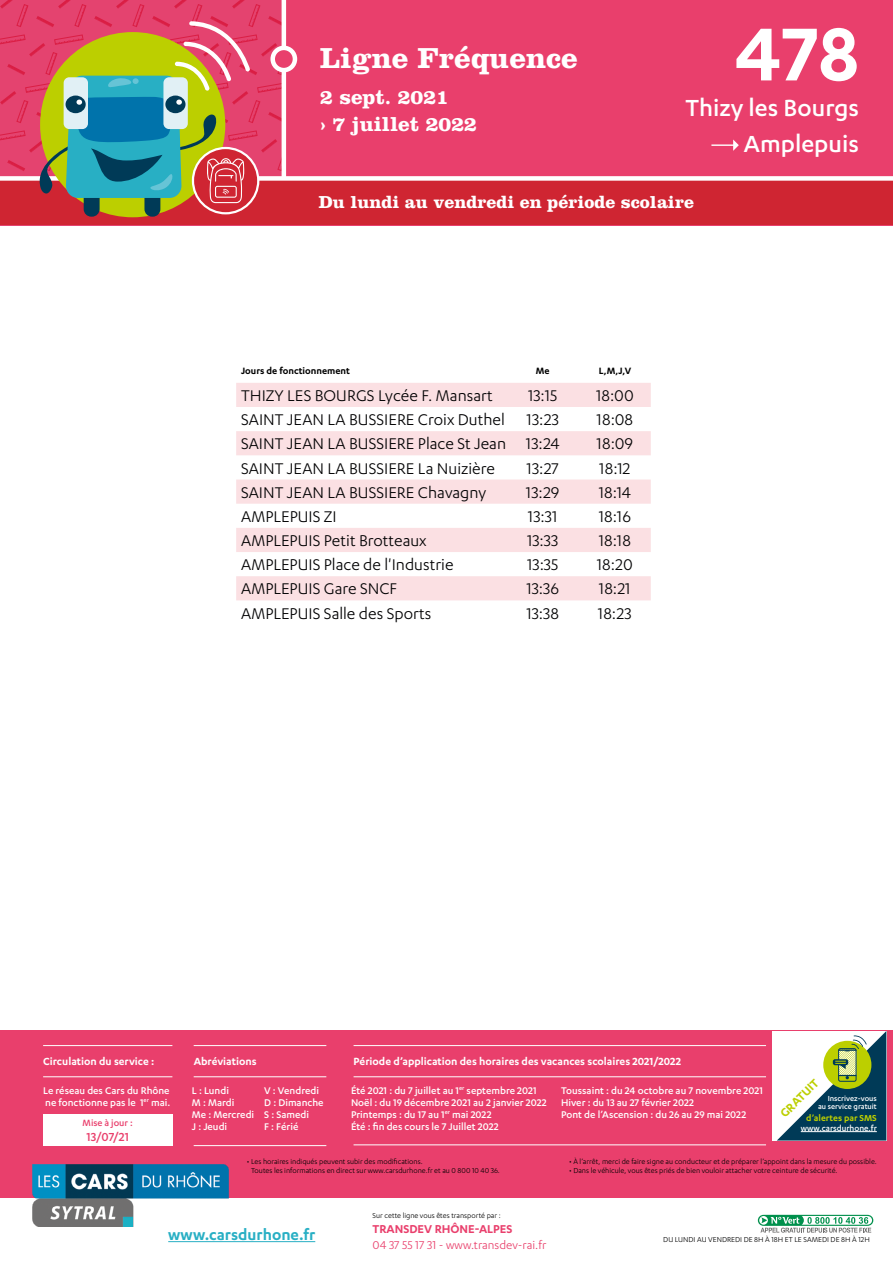
<style>
.page{position:relative;width:893px;height:1263px;background:#fff}
.page>*{position:absolute;margin:0;border:0;box-sizing:border-box;transform-origin:0 0}
.t1{font:600 87px "Karbon";color:#fff}
.t2{font:700 30px "Clarendon LT Std";color:#fff}
.t3{font:500 27px/35.7px "Karbon";color:#fff;text-align:right}
.t4{font:700 21px/27px "Clarendon LT Std";color:#fff}
.t5{font:18px "Karbon";color:#020203}
.t6{font:700 18px "Clarendon LT Std";color:#fff}
.t7{font:600 17.55px "Karbon";color:#28afc4}
.t8{font:500 13.5px "Karbon";color:#e93f6c}
.t9{font:600 13.5px "Karbon";color:#bccf00}
.t10{font:600 13.2px/15.9px "Karbon";color:#e93f6c}
.t11{font:600 12px "Karbon";color:#fff}
.t12{font:500 11.25px/12px "Karbon";color:#fff}
.t13{font:600 10.65px "Karbon";color:#000}
.t14{font:500 10.5px "Karbon";color:#e93f6c}
.t15{font:600 10.05px "Karbon";color:#bccf00}
.t16{font:500 9.3px "Karbon";color:#fff}
.t17{font:500 8.55px/7.8px "Karbon";color:#fff;text-align:right}
.t18{font:8.25px/9px "Karbon";color:#000}
.s1{font-weight:400;color:#e9416d}
.s2{font-weight:400}
.s3{font-weight:400;color:#e9416c}
</style>
<div class="page">
<div style="left:0;top:1031px;width:893px;height:167px;background:#e93f6c"></div>
<svg style="left:757px;top:1214px;width:117px;height:13px"></svg>
<svg style="left:758px;top:1215px;width:115px;height:18px"></svg>
<hr style="left:168px;top:1241px;width:147px;height:1px;background:#28afc4">
<img style="left:33px;top:1164px;width:195px;height:62px">
<hr style="left:43px;top:1045px;width:129px;height:1px;background:#fff">
<hr style="left:43px;top:1076px;width:129px;height:1px;background:#fff">
<hr style="left:194px;top:1045px;width:132px;height:1px;background:#fff">
<hr style="left:194px;top:1076px;width:132px;height:1px;background:#fff">
<hr style="left:194px;top:1145px;width:132px;height:1px;background:#fff">
<hr style="left:354px;top:1045px;width:412px;height:1px;background:#fff">
<hr style="left:354px;top:1076px;width:412px;height:1px;background:#fff">
<hr style="left:354px;top:1144px;width:412px;height:1px;background:#fff">
<div style="left:43px;top:1114px;width:129px;height:32px;background:#fff"></div>
<div style="left:772px;top:1031px;width:114px;height:109px;background:#fff"></div>
<svg style="left:777px;top:1031px;width:109px;height:109px"></svg>
<hr style="left:801px;top:1131px;width:76px;height:1px;background:#fff">
<div style="left:0;top:0;width:893px;height:225px;background:#e93f6c"></div>
<svg style="left:0;top:0;width:282px;height:176px"></svg>
<div style="left:0;top:178px;width:893px;height:47px;background:#cf2532"></div>
<div style="left:0;top:176px;width:893px;height:5px;background:#fff"></div>
<hr style="left:282px;top:0;width:4px;height:178px;background:#fff">
<svg style="left:273px;top:48px;width:22px;height:22px"></svg>
<div style="left:270px;top:46px;width:27px;height:26px;border:4px solid #fff;border-radius:50%"></div>
<svg style="left:733px;top:140px;width:6px;height:11px"></svg>
<hr style="left:711px;top:144px;width:23px;height:2px;background:#fff">
<div style="left:84px;top:190px;width:16px;height:27px;background:#003a57;border-radius:8px"></div>
<div style="left:144px;top:190px;width:16px;height:27px;background:#003a57;border-radius:8px"></div>
<svg style="left:193px;top:148px;width:65px;height:65px"></svg>
<div style="left:192px;top:147px;width:67px;height:67px;border:2px solid #fff;border-radius:50%"></div>
<svg style="left:35px;top:21px;width:215px;height:185px"></svg>
<svg style="left:236px;top:383px;width:415px;height:217px;fill:#fbe0e3"></svg>
<h2 class="t2" style="left:320px;top:40px;width:259px">Ligne Fréquence</h2>
<h1 class="t1" style="left:734px;top:5px;width:126px">478</h1>
<h3 class="t4" style="left:320px;top:83px;width:158px">2 sept. 2021<br>› 7 juillet 2022</h3>
<h3 class="t3" style="left:685px;top:89px;width:175px">Thizy les Bourgs<br>Amplepuis</h3>
<h3 class="t6" style="left:319px;top:191px;width:377px">Du lundi au vendredi en période scolaire</h3>
<p class="t13" style="left:241px;top:365px;width:110px">Jours de fonctionnement</p>
<p class="t13" style="left:536px;top:365px;width:15px">Me</p>
<p class="t13" style="left:599px;top:365px;width:34px">L,M,J,V</p>
<h3 class="t5" style="left:241px;top:386px;width:253px">THIZY LES BOURGS Lycée F. Mansart</h3>
<h3 class="t5" style="left:528px;top:386px;width:31px">13:15</h3>
<h3 class="t5" style="left:596px;top:386px;width:39px">18:00</h3>
<h3 class="t5" style="left:241px;top:410px;width:319px">SAINT JEAN LA BUSSIERE Croix Duthel 13:23</h3>
<h3 class="t5" style="left:597px;top:410px;width:38px">18:08</h3>
<h3 class="t5" style="left:241px;top:434px;width:320px">SAINT JEAN LA BUSSIERE Place St Jean 13:24</h3>
<h3 class="t5" style="left:597px;top:434px;width:38px">18:09</h3>
<h3 class="t5" style="left:241px;top:458px;width:255px">SAINT JEAN LA BUSSIERE La Nuizière</h3>
<h3 class="t5" style="left:527px;top:458px;width:34px">13:27</h3>
<h3 class="t5" style="left:599px;top:458px;width:33px">18:12</h3>
<h3 class="t5" style="left:241px;top:482px;width:247px">SAINT JEAN LA BUSSIERE Chavagny</h3>
<h3 class="t5" style="left:526px;top:482px;width:35px">13:29</h3>
<h3 class="t5" style="left:599px;top:482px;width:34px">18:14</h3>
<h3 class="t5" style="left:241px;top:507px;width:97px">AMPLEPUIS ZI</h3>
<h3 class="t5" style="left:528px;top:507px;width:31px">13:31</h3>
<h3 class="t5" style="left:599px;top:507px;width:34px">18:16</h3>
<h3 class="t5" style="left:241px;top:531px;width:187px">AMPLEPUIS Petit Brotteaux</h3>
<h3 class="t5" style="left:527px;top:531px;width:33px">13:33</h3>
<h3 class="t5" style="left:599px;top:531px;width:34px">18:18</h3>
<h3 class="t5" style="left:241px;top:555px;width:214px">AMPLEPUIS Place de l'Industrie</h3>
<h3 class="t5" style="left:527px;top:555px;width:33px">13:35</h3>
<h3 class="t5" style="left:597px;top:555px;width:38px">18:20</h3>
<h3 class="t5" style="left:241px;top:579px;width:157px">AMPLEPUIS Gare SNCF</h3>
<h3 class="t5" style="left:526px;top:579px;width:34px">13:36</h3>
<h3 class="t5" style="left:599px;top:579px;width:33px">18:21</h3>
<h3 class="t5" style="left:241px;top:603px;width:192px">AMPLEPUIS Salle des Sports</h3>
<h3 class="t5" style="left:526px;top:603px;width:34px">13:38</h3>
<h3 class="t5" style="left:598px;top:603px;width:35px">18:23</h3>
<h3 class="t11" style="left:43px;top:1055px;width:113px">Circulation du service :</h3>
<h3 class="t12" style="left:43px;top:1084px;width:129px">Le réseau des Cars du Rhône ne fonctionne pas le 1<sup>er</sup> mai.</h3>
<p class="t14" style="left:83px;top:1117px;width:52px">Mise à jour :</p>
<h3 class="t8" style="left:86px;top:1129px;width:44px">13/07/21</h3>
<h3 class="t11" style="left:194px;top:1055px;width:65px">Abréviations</h3>
<h3 class="t11" style="left:354px;top:1055px;width:329px">Période d’application des horaires des vacances scolaires 2021/2022</h3>
<h3 class="t12" style="left:351px;top:1084px;width:197px">Été 2021 : du 7 juillet au 1<sup>er</sup> septembre 2021<br>Noël : du 19 décembre 2021 au 2 janvier 2022<br>Printemps : du 17 au 1<sup>er</sup> mai 2022<br>Été : fin des cours le 7 Juillet 2022</h3>
<h3 class="t12" style="left:561px;top:1084px;width:203px">Toussaint : du 24 octobre au 7 novembre 2021<br>Hiver : du 13 au 27 février 2022<br>Pont de l’Ascension : du 26 au 29 mai 2022</h3>
<h3 class="t12" style="left:264px;top:1084px;width:61px">V : Vendredi<br>D : Dimanche<br>S : Samedi<br>F : Férié</h3>
<h3 class="t12" style="left:192px;top:1084px;width:64px">L : Lundi<br>M : Mardi<br>Me : Mercredi<br>J : Jeudi</h3>
<h3 class="t9" style="left:777px;top:1110px;width:50px;rotate:-45deg">GRATUIT</h3>
<p class="t17" style="left:818px;top:1094px;width:60px">Inscrivez-vous au service gratuit</p>
<p class="t15" style="left:806px;top:1112px;width:72px">d’alertes par SMS</p>
<p class="t16" style="left:801px;top:1123px;width:78px">www.carsdurhone.fr</p>
<p class="t18" style="left:251px;top:1156px;width:250px;text-indent:-4px">• Les horaires indiqués peuvent subir des modifications.<br>Toutes les informations en direct sur www.carsdurhone.fr et au 0 800 10 40 36.</p>
<p class="t18" style="left:569px;top:1156px;width:309px">• À l’arrêt, merci de faire signe au conducteur et de préparer l’appoint dans la mesure du possible.</p>
<p class="t18" style="left:569px;top:1165px;width:270px">• Dans le véhicule, vous êtes priés de bien vouloir attacher votre ceinture de sécurité.</p>
<h3 class="t7" style="left:168px;top:1224px;width:149px">www.carsdurhone.fr</h3>
<p class="t18" style="left:373px;top:1211px;width:130px">Sur cette ligne vous êtes transporté par :</p>
<h3 class="t10" style="left:373px;top:1220px;width:175px">TRANSDEV RHÔNE-ALPES<br><span class="s1">04 37 55 17 31</span> <span class="s2">-</span> <span class="s3">www.transdev-rai.fr</span></h3>
<p class="t18" style="left:663px;top:1235px;width:208px">DU LUNDI AU VENDREDI DE 8H À 18H ET LE SAMEDI DE 8H À 12H</p>
</div>
